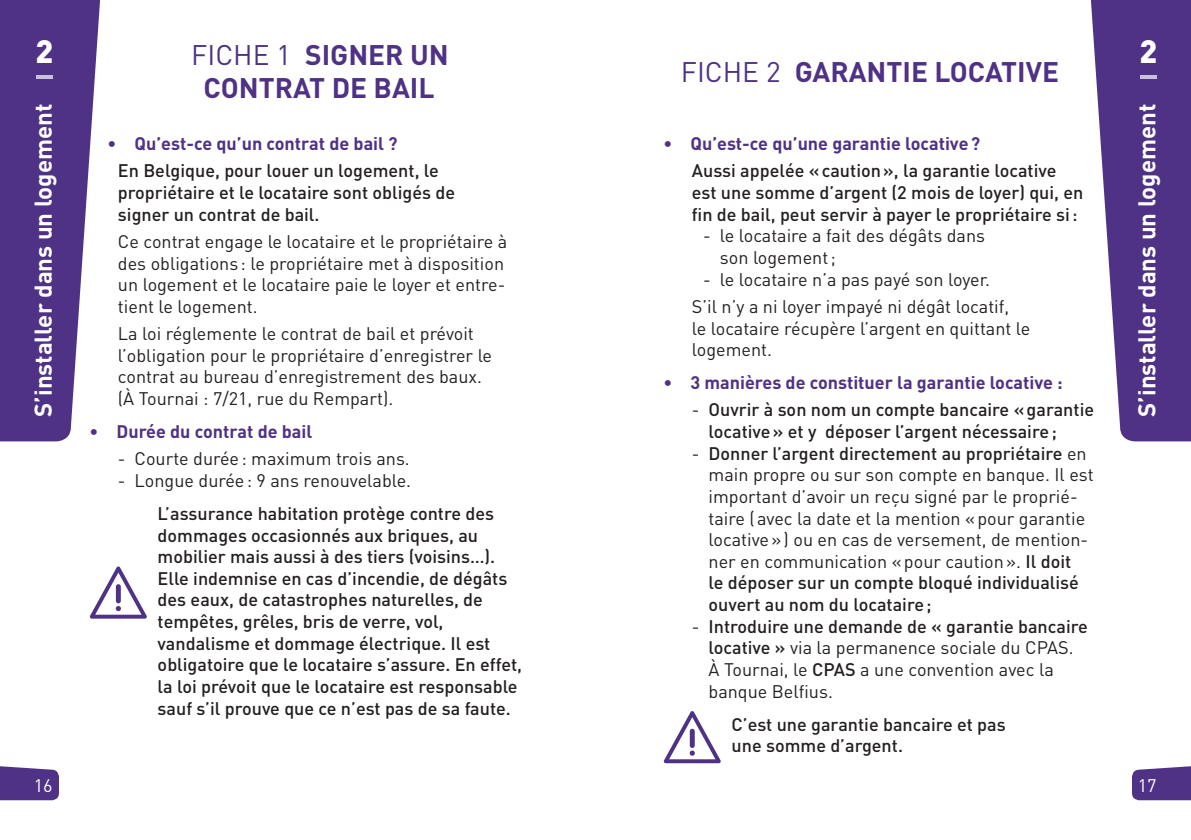
<style>
.page{position:relative;width:1191px;height:840px;background:#fff}
.page>*{position:absolute;margin:0;border:0;box-sizing:border-box;transform-origin:0 0}
.t1{font:900 32px "DIN";color:#fff}
.t2{font:700 28px/33.6px "DIN";color:#4f3285;text-align:center}
.t3{font:700 24px "DIN";color:#fff}
.Corps_retrait5mm{font:18px/21.6px "DIN";color:#231f20}
.Corps_retrait5mm-2{font:500 18px/21.6px "DIN";color:#231f20}
.Sous-titre_Medium_re{font:500 18px/21.6px "DIN";color:#231f20}
.Titre_Puces_Mauve_Fo{font:700 18px "DIN";color:#4f3285}
.Corps_retrait7mm{font:18px/21.6px "DIN";color:#231f20}
.t4{font:18px "DIN";color:#fff}
.s1{font-weight:400}
.s2{font-weight:500}
</style>
<div class="page">
<svg style="left:0;top:0;width:100px;height:441px;background:#695097"></svg>
<hr style="left:36px;top:75px;width:17px;height:3px;background:#fff">
<svg style="left:0;top:766px;width:59px;height:33px;background:#5b418d"></svg>
<svg style="left:90px;top:566px;width:57px;height:52px"></svg>
<svg style="left:663px;top:711px;width:58px;height:51px"></svg>
<svg style="left:1090px;top:0;width:101px;height:441px;fill:#4f3285"></svg>
<hr style="left:1140px;top:75px;width:17px;height:3px;background:#fff">
<svg style="left:1132px;top:766px;width:59px;height:33px;background:#5b418d"></svg>
<p class="t1" style="left:35px;top:30px;width:19px">2</p>
<p class="t2" style="left:191px;top:36px;width:259px"><span class="s1">FICHE 1</span> SIGNER UN<br>CONTRAT DE BAIL</p>
<p class="t2" style="left:681px;top:54px;width:380px"><span class="s1">FICHE 2</span> GARANTIE LOCATIVE</p>
<p class="t1" style="left:1139px;top:30px;width:19px">2</p>
<p class="t3" style="left:27px;top:416px;width:314px;rotate:-90deg">S’installer dans un logement</p>
<p class="Titre_Puces_Mauve_Fo" style="left:108px;top:132px;width:291px">• Qu’est-ce qu’un contrat de bail ?</p>
<p class="Sous-titre_Medium_re" style="left:118px;top:159px;width:339px">En Belgique, pour louer un logement, le propriétaire et le locataire sont obligés de signer un contrat de bail.</p>
<p class="Corps_retrait5mm" style="left:118px;top:230px;width:391px">Ce contrat engage le locataire et le propriétaire à des obligations : le propriétaire met à disposition un logement et le locataire paie le loyer et entre&shy;tient le logement.</p>
<p class="Corps_retrait5mm" style="left:118px;top:322px;width:376px">La loi réglemente le contrat de bail et prévoit l’obligation pour le propriétaire d’enregistrer le contrat au bureau d’enregistrement des baux. (À Tournai : 7/21, rue du Rempart).</p>
<p class="Titre_Puces_Mauve_Fo" style="left:90px;top:419px;width:224px">• Durée du contrat de bail</p>
<p class="Corps_retrait5mm" style="left:118px;top:447px;width:293px">- Courte durée: maximum trois ans.</p>
<p class="Corps_retrait5mm" style="left:118px;top:469px;width:295px">- Longue durée: 9 ans renouvelable.</p>
<p class="Corps_retrait5mm-2" style="left:158px;top:501px;width:366px">L’assurance habitation protège contre des dommages occasionnés aux briques, au mobilier mais aussi à des tiers (voisins…).<br>Elle indemnise en cas d’incendie, de dégâts des eaux, de catastrophes naturelles, de tempêtes, grêles, bris de verre, vol, vandalisme et dommage électrique. Il est obligatoire que le locataire s’assure. En effet, la loi prévoit que le locataire est responsable sauf s’il prouve que ce n’est pas de sa faute.</p>
<p class="Titre_Puces_Mauve_Fo" style="left:663px;top:132px;width:318px">• Qu’est-ce qu’une garantie locative?</p>
<p class="Sous-titre_Medium_re" style="left:692px;top:159px;width:393px">Aussi appelée «caution», la garantie locative est une somme d’argent (2 mois de loyer) qui, en fin de bail, peut servir à payer le propriétaire si:</p>
<p class="Corps_retrait7mm" style="left:720px;top:224px;width:267px;text-indent:-17px">- le locataire a fait des dégâts dans son logement;</p>
<p class="Corps_retrait7mm" style="left:703px;top:268px;width:288px">- le locataire n’a pas payé son loyer.</p>
<p class="Corps_retrait5mm" style="left:692px;top:295px;width:319px">S’il n’y a ni loyer impayé ni dégât locatif,</p>
<p class="Corps_retrait5mm" style="left:692px;top:317px;width:340px">le locataire récupère l’argent en quittant le logement.</p>
<p class="Titre_Puces_Mauve_Fo" style="left:663px;top:370px;width:401px">• 3 manières de constituer la garantie locative :</p>
<p class="Corps_retrait5mm-2" style="left:708px;top:398px;width:387px;text-indent:-17px"><span class="s1">-</span> Ouvrir à son nom un compte bancaire «garantie locative» et y déposer l’argent nécessaire;</p>
<p class="Corps_retrait5mm" style="left:708px;top:442px;width:386px;text-indent:-17px">- <span class="s2">Donner l’argent directement au propriétaire</span> en main propre ou sur son compte en banque. Il est important d’avoir un reçu signé par le proprié&shy;taire (avec la date et la mention «pour garantie locative») ou en cas de versement, de mention&shy;ner en communication «pour caution». <span class="s2">Il doit<br>le déposer sur un compte bloqué individualisé ouvert au nom du locataire;</span></p>
<p class="Corps_retrait5mm" style="left:708px;top:614px;width:381px;text-indent:-17px">- <span class="s2">Introduire une demande de « garantie bancaire locative »</span> via la permanence sociale du CPAS.<br>À Tournai, le <span class="s2">CPAS</span> a une convention avec la banque Belfius.</p>
<p class="Corps_retrait5mm-2" style="left:731px;top:712px;width:276px">C’est une garantie bancaire et pas une somme d’argent.</p>
<p class="t3" style="left:1131px;top:416px;width:314px;rotate:-90deg">S’installer dans un logement</p>
<p class="t4" style="left:34px;top:773px;width:20px">16</p>
<p class="t4" style="left:1138px;top:773px;width:20px">17</p>
</div>
